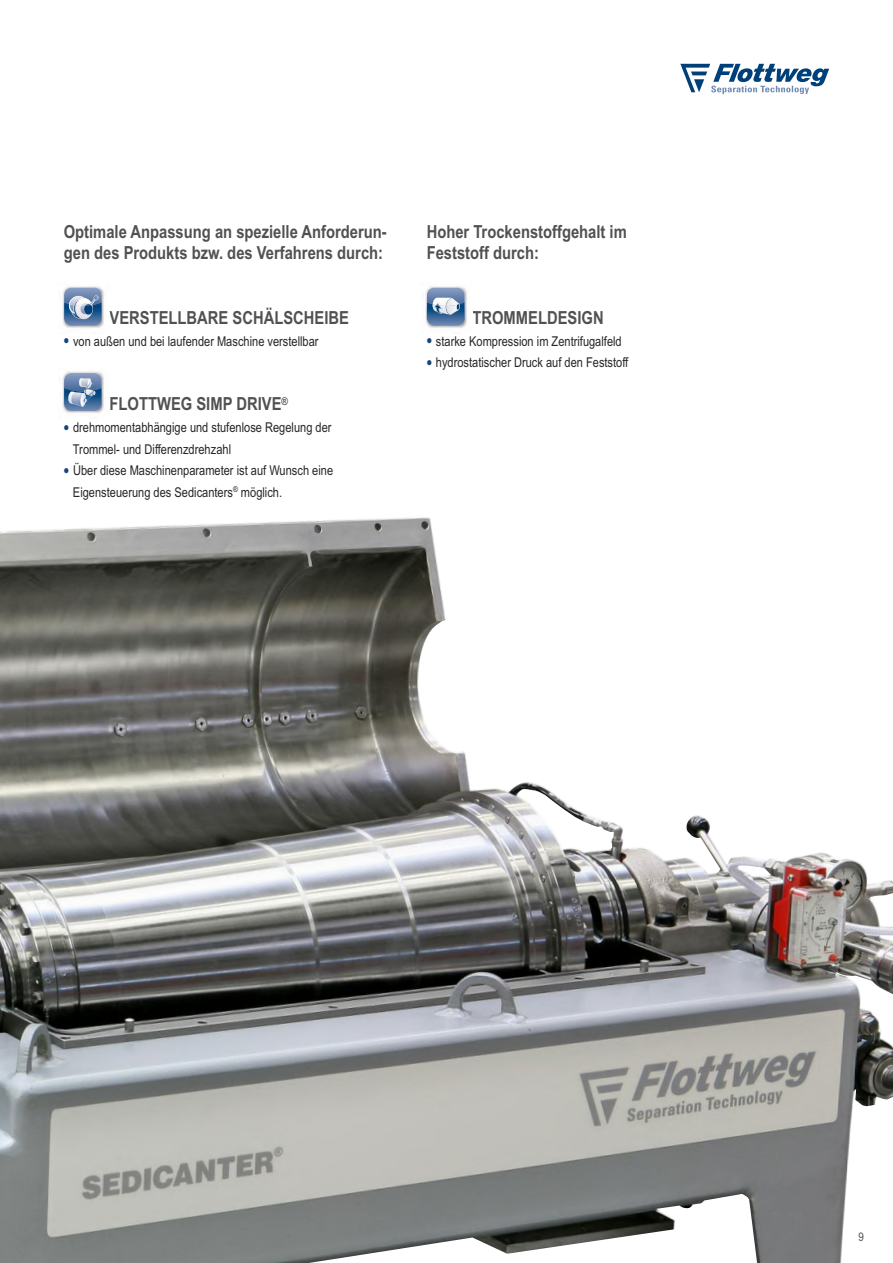
<style>
.page{position:relative;width:893px;height:1263px;background:#fff}
.page>*{position:absolute;margin:0;border:0;box-sizing:border-box;transform-origin:0 0}
.t1{font:700 18px/21.6px "Arial Narrow";color:#525152}
.t2{font:13.5px/21.6px "Arial Narrow";color:#272526}
.t3{font:12px "Arial Narrow";color:#525152}
.s1{font-weight:700;font-size:18px;color:#184478}
</style>
<div class="page">
<svg style="left:680px;top:64px;width:149px;height:30px"></svg>
<img style="left:0;top:517px;width:893px;height:746px">
<img style="left:62px;top:371px;width:42px;height:48px">
<svg style="left:64px;top:373px;width:38px;height:38px"></svg>
<img style="left:62px;top:286px;width:48px;height:42px">
<svg style="left:64px;top:287px;width:38px;height:38px"></svg>
<img style="left:425px;top:286px;width:42px;height:42px">
<svg style="left:427px;top:287px;width:38px;height:38px"></svg>
<h1 class="t1" style="left:64px;top:221px;width:324px">Optimale Anpassung an spezielle Anforderun&shy;gen des Produkts bzw. des Verfahrens durch:</h1>
<h1 class="t1" style="left:110px;top:307px;width:241px">VERSTELLBARE SCHÄLSCHEIBE</h1>
<p class="t2" style="left:64px;top:330px;width:256px"><span class="s1">•</span> von außen und bei laufender Maschine verstellbar</p>
<h1 class="t1" style="left:110px;top:393px;width:180px">FLOTTWEG SIMP DRIVE<sup>®</sup></h1>
<p class="t2" style="left:73px;top:417px;width:260px;text-indent:-9px"><span class="s1">•</span> drehmomentabhängige und stufenlose Regelung der<br>Trommel- und Differenzdrehzahl</p>
<p class="t2" style="left:73px;top:460px;width:262px;text-indent:-9px"><span class="s1">•</span> Über diese Maschinenparameter ist auf Wunsch eine<br>Eigensteuerung des Sedicanters<sup>®</sup> möglich.</p>
<h1 class="t1" style="left:427px;top:221px;width:202px">Hoher Trockenstoffgehalt im<br>Feststoff durch:</h1>
<h1 class="t1" style="left:472px;top:307px;width:133px">TROMMELDESIGN</h1>
<p class="t2" style="left:427px;top:330px;width:197px"><span class="s1">•</span> starke Kompression im Zentrifugalfeld</p>
<p class="t2" style="left:427px;top:352px;width:203px"><span class="s1">•</span> hydrostatischer Druck auf den Feststoff</p>
<p class="t3" style="left:858px;top:1229px;width:7px">9</p>
</div>
